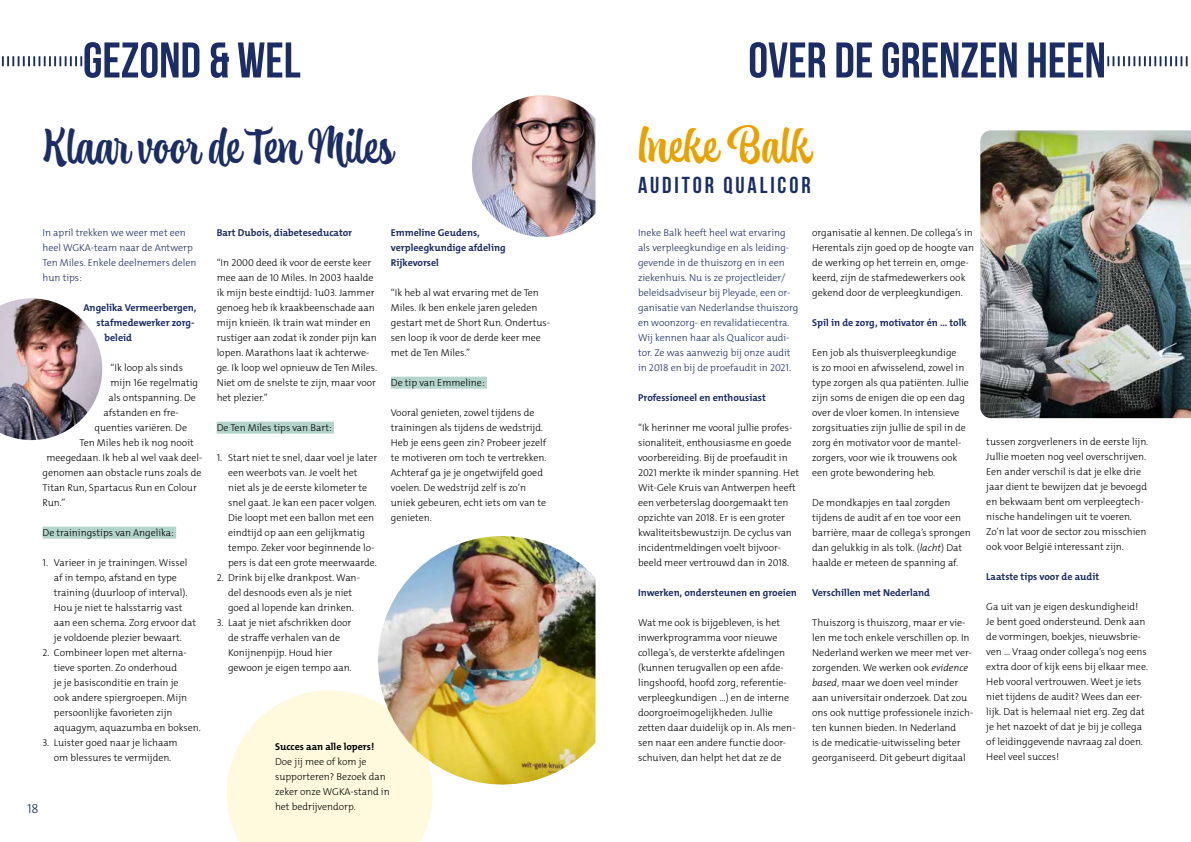
<style>
.page{position:relative;width:1191px;height:842px;background:#fff}
.page>*{position:absolute;margin:0;border:0;box-sizing:border-box;transform-origin:0 0}
.t1{font:700 50px "Bebas Neue";color:#1b2d64}
.t2{font:47px "Atocha";color:#1b2d64}
.t3{font:47px "Atocha";color:#e7a100}
.t4{font:700 23px "Bebas Neue";letter-spacing:.125em;color:#1b2d64}
.t5{font:300 13px "The Mix Os F";color:#1b2d64}
.t6{font:300 10px/15px "The Mix Os F";color:#000}
.t7{font:300 10px/15px "The Mix Os F";color:#1b2d64}
.t8{font:700 10px/15px "The Mix Os F";color:#1b2d64}
.t9{font:700 10px "The Mix Os F";color:#000}
.s1{font-style:italic}
</style>
<div class="page">
<svg style="left:227px;top:690px;width:206px;height:152px;background:#fff9e1"></svg>
<svg style="left:1px;top:56px;width:81px;height:10px"></svg>
<div style="left:43px;top:527px;width:133px;height:12px;background:#b3d5cb"></div>
<div style="left:217px;top:422px;width:117px;height:12px;background:#b3d5cb"></div>
<div style="left:391px;top:377px;width:96px;height:12px;background:#b3d5cb"></div>
<svg style="left:1107px;top:56px;width:81px;height:10px"></svg>
<img style="left:980px;top:130px;width:211px;height:288px">
<img style="left:0;top:298px;width:102px;height:142px">
<img style="left:472px;top:95px;width:123px;height:142px">
<img style="left:364px;top:536px;width:231px;height:262px">
<h1 class="t1" style="left:83px;top:33px;width:219px">GEZOND &amp; WEL</h1>
<h1 class="t1" style="left:748px;top:33px;width:359px">OVER DE GRENZEN HEEN</h1>
<h2 class="t2" style="left:43px;top:113px;width:351px">Klaar voor de Ten Miles</h2>
<h2 class="t3" style="left:638px;top:113px;width:174px">Ineke Balk</h2>
<h3 class="t4" style="left:638px;top:172px;width:174px">AUDITOR QUALICOR</h3>
<p class="t7" style="left:43px;top:225px;width:156px">In april trekken we weer met een heel WGKA-team naar de Antwerp<br>Ten Miles. Enkele deelnemers delen hun tips:</p>
<p class="t8" style="left:84px;top:300px;width:114px">Angelika Vermeerbergen,</p>
<p class="t8" style="left:97px;top:315px;width:99px">stafmedewerker zorg-</p>
<p class="t8" style="left:105px;top:330px;width:29px">beleid</p>
<p class="t6" style="left:111px;top:360px;width:74px">“Ik loop als sinds</p>
<p class="t6" style="left:111px;top:375px;width:89px">mijn 16e regelmatig</p>
<p class="t6" style="left:109px;top:390px;width:89px">als ontspanning. De</p>
<p class="t6" style="left:104px;top:405px;width:77px">afstanden en fre-</p>
<p class="t6" style="left:95px;top:420px;width:94px">quenties variëren. De</p>
<p class="t6" style="left:80px;top:435px;width:116px">Ten Miles heb ik nog nooit</p>
<p class="t6" style="left:47px;top:450px;width:157px">meegedaan. Ik heb al wel vaak deel-</p>
<p class="t6" style="left:43px;top:465px;width:160px">genomen aan obstacle runs zoals de</p>
<p class="t6" style="left:43px;top:480px;width:156px">Titan Run, Spartacus Run en Colour</p>
<p class="t6" style="left:43px;top:495px;width:24px">Run.”</p>
<p class="t6" style="left:43px;top:525px;width:133px">De trainingstips van Angelika:</p>
<p class="t6" style="left:54px;top:555px;width:144px;text-indent:-11px">1. Varieer in je trainingen. Wissel af in tempo, afstand en type training (duurloop of interval).<br>Hou je niet te halsstarrig vast aan een schema. Zorg ervoor dat je voldoende plezier bewaart.</p>
<p class="t6" style="left:54px;top:645px;width:148px;text-indent:-11px">2. Combineer lopen met alterna&shy;tieve sporten. Zo onderhoud<br>je je basisconditie en train je<br>ook andere spiergroepen. Mijn persoonlijke favorieten zijn aquagym, aquazumba en boksen.</p>
<p class="t6" style="left:43px;top:735px;width:137px;text-align:center">3. Luister goed naar je lichaam om blessures te vermijden.</p>
<h3 class="t5" style="left:27px;top:800px;width:13px">18</h3>
<p class="t8" style="left:217px;top:225px;width:137px">Bart Dubois, diabeteseducator</p>
<p class="t6" style="left:217px;top:255px;width:162px">“In 2000 deed ik voor de eerste keer mee aan de 10 Miles. In 2003 haalde ik mijn beste eindtijd: 1u03. Jammer genoeg heb ik kraakbeenschade aan mijn knieën. Ik train wat minder en rustiger aan zodat ik zonder pijn kan lopen. Marathons laat ik achterwe&shy;ge. Ik loop wel opnieuw de Ten Miles.<br>Niet om de snelste te zijn, maar voor het plezier.”</p>
<p class="t6" style="left:217px;top:420px;width:117px">De Ten Miles tips van Bart:</p>
<p class="t6" style="left:228px;top:450px;width:151px;text-indent:-11px">1. Start niet te snel, daar voel je later een weerbots van. Je voelt het niet als je de eerste kilometer te snel gaat. Je kan een pacer volgen.<br>Die loopt met een ballon met een eindtijd op aan een gelijkmatig tempo. Zeker voor beginnende lo&shy;pers is dat een grote meerwaarde.</p>
<p class="t6" style="left:217px;top:570px;width:145px;text-align:center">2. Drink bij elke drankpost. Wan&shy;del desnoods even als je niet goed al lopende kan drinken.</p>
<p class="t6" style="left:228px;top:615px;width:125px;text-indent:-11px">3. Laat je niet afschrikken door de straffe verhalen van de<br>Konijnenpijp. Houd hier gewoon je eigen tempo aan.</p>
<p class="t8" style="left:391px;top:225px;width:116px">Emmeline Geudens, verpleegkundige afdeling<br>Rijkevorsel</p>
<p class="t6" style="left:391px;top:285px;width:161px">“Ik heb al wat ervaring met de Ten<br>Miles. Ik ben enkele jaren geleden gestart met de Short Run. Ondertus&shy;sen loop ik voor de derde keer mee met de Ten Miles.”</p>
<p class="t6" style="left:391px;top:375px;width:95px">De tip van Emmeline:</p>
<p class="t6" style="left:391px;top:405px;width:157px">Vooral genieten, zowel tijdens de trainingen als tijdens de wedstrijd.<br>Heb je eens geen zin? Probeer jezelf te motiveren om toch te vertrekken.<br>Achteraf ga je je ongetwijfeld goed voelen. De wedstrijd zelf is zo’n uniek gebeuren, echt iets om van te genieten.</p>
<p class="t9" style="left:275px;top:740px;width:101px">Succes aan alle lopers!</p>
<p class="t6" style="left:275px;top:754px;width:116px">Doe jij mee of kom je supporteren? Bezoek dan zeker onze WGKA-stand in het bedrijvendorp.</p>
<p class="t7" style="left:638px;top:225px;width:162px">Ineke Balk heeft heel wat ervaring als verpleegkundige en als leiding&shy;gevende in de thuiszorg en in een ziekenhuis. Nu is ze projectleider/ beleidsadviseur bij Pleyade, een or&shy;ganisatie van Nederlandse thuiszorg en woonzorg- en revalidatiecentra.<br>Wij kennen haar als Qualicor audi&shy;tor. Ze was aanwezig bij onze audit in 2018 en bij de proefaudit in 2021.</p>
<p class="t8" style="left:638px;top:390px;width:129px">Professioneel en enthousiast</p>
<p class="t6" style="left:638px;top:420px;width:162px">“Ik herinner me vooral jullie profes&shy;sionaliteit, enthousiasme en goede voorbereiding. Bij de proefaudit in 2021 merkte ik minder spanning. Het Wit-Gele Kruis van Antwerpen heeft een verbeterslag doorgemaakt ten opzichte van 2018. Er is een groter kwaliteitsbewustzijn. De cyclus van incidentmeldingen voelt bijvoor&shy;beeld meer vertrouwd dan in 2018.</p>
<p class="t8" style="left:638px;top:585px;width:160px">Inwerken, ondersteunen en groeien</p>
<p class="t6" style="left:638px;top:615px;width:159px">Wat me ook is bijgebleven, is het inwerkprogramma voor nieuwe collega’s, de versterkte afdelingen (kunnen terugvallen op een afde&shy;lingshoofd, hoofd zorg, referentie&shy;verpleegkundigen …) en de interne doorgroeimogelijkheden. Jullie zetten daar duidelijk op in. Als men&shy;sen naar een andere functie door&shy;schuiven, dan helpt het dat ze de</p>
<p class="t6" style="left:812px;top:225px;width:163px">organisatie al kennen. De collega’s in Herentals zijn goed op de hoogte van de werking op het terrein en, omge&shy;keerd, zijn de stafmedewerkers ook gekend door de verpleegkundigen.</p>
<p class="t8" style="left:812px;top:315px;width:156px">Spil in de zorg, motivator én … tolk</p>
<p class="t6" style="left:812px;top:345px;width:158px">Een job als thuisverpleegkundige<br>is zo mooi en afwisselend, zowel in type zorgen als qua patiënten. Jullie zijn soms de enigen die op een dag over de vloer komen. In intensieve zorgsituaties zijn jullie de spil in de zorg én motivator voor de mantel&shy;zorgers, voor wie ik trouwens ook een grote bewondering heb.</p>
<p class="t6" style="left:812px;top:495px;width:160px">De mondkapjes en taal zorgden tijdens de audit af en toe voor een barrière, maar de collega’s sprongen dan gelukkig in als tolk. (<span class="s1">lacht</span>) Dat haalde er meteen de spanning af.</p>
<p class="t8" style="left:812px;top:585px;width:119px">Verschillen met Nederland</p>
<p class="t6" style="left:812px;top:615px;width:163px">Thuiszorg is thuiszorg, maar er vie&shy;len me toch enkele verschillen op. In Nederland werken we meer met ver&shy;zorgenden. We werken ook <span class="s1">evidence based</span>, maar we doen veel minder aan universitair onderzoek. Dat zou ons ook nuttige professionele inzich&shy;ten kunnen bieden. In Nederland<br>is de medicatie-uitwisseling beter georganiseerd. Dit gebeurt digitaal</p>
<p class="t6" style="left:986px;top:435px;width:163px">tussen zorgverleners in de eerste lijn.<br>Jullie moeten nog veel overschrijven.<br>Een ander verschil is dat je elke drie jaar dient te bewijzen dat je bevoegd en bekwaam bent om verpleegtech&shy;nische handelingen uit te voeren.<br>Zo’n lat voor de sector zou misschien ook voor België interessant zijn.</p>
<p class="t8" style="left:986px;top:570px;width:114px">Laatste tips voor de audit</p>
<p class="t6" style="left:986px;top:600px;width:163px">Ga uit van je eigen deskundigheid!<br>Je bent goed ondersteund. Denk aan de vormingen, boekjes, nieuwsbrie&shy;ven ... Vraag onder collega’s nog eens extra door of kijk eens bij elkaar mee.<br>Heb vooral vertrouwen. Weet je iets niet tijdens de audit? Wees dan eer&shy;lijk. Dat is helemaal niet erg. Zeg dat je het nazoekt of dat je bij je collega of leidinggevende navraag zal doen.<br>Heel veel succes!</p>
</div>
